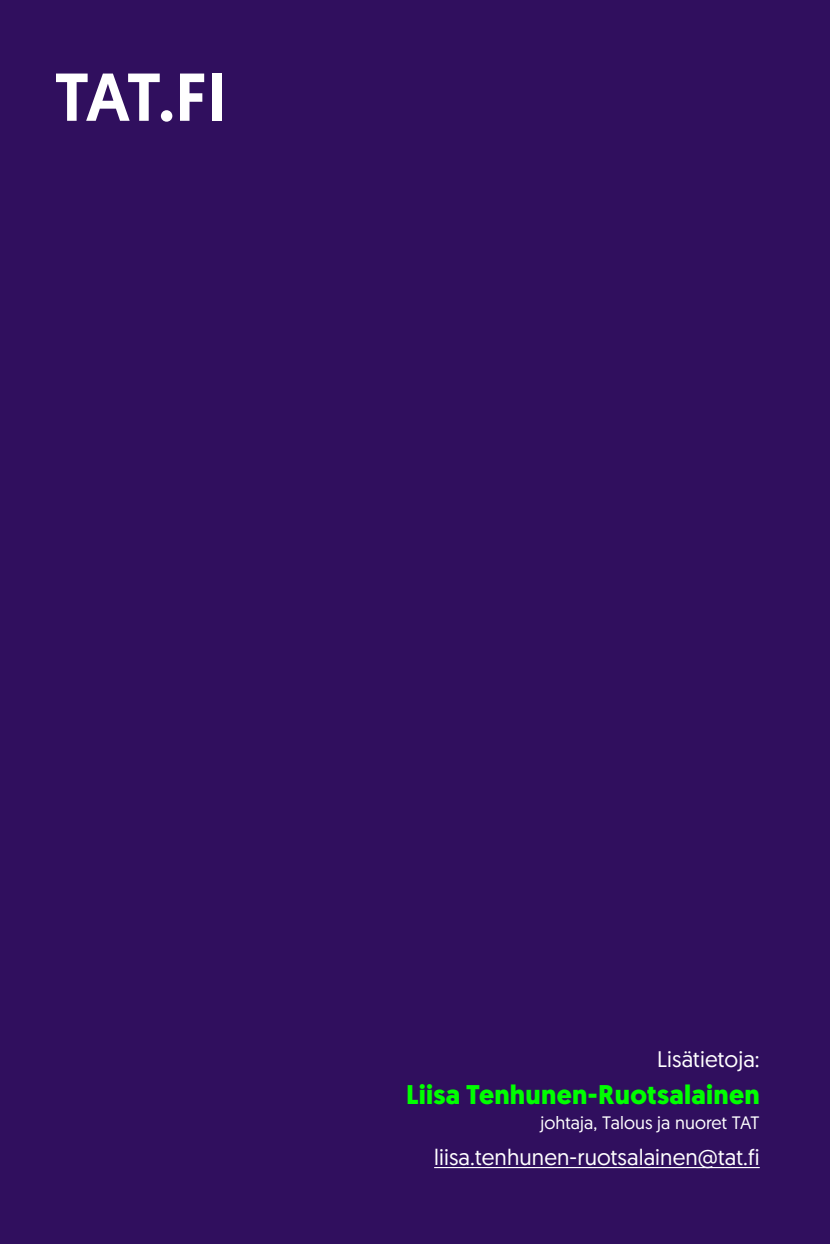
<style>
.page{position:relative;width:830px;height:1244px;background:#fff}
.page>*{position:absolute;margin:0;border:0;box-sizing:border-box;transform-origin:0 0}
.t1{font:500 67.5px "Geomanist";color:#fff}
.t2{font:700 27px "Geomanist";letter-spacing:.01em;color:#0f0}
.t3{font:22.5px "Geomanist";letter-spacing:.005em;color:#fff}
.t4{font:18px "Geomanist";letter-spacing:.005em;color:#fff}
</style>
<div class="page">
<div style="left:0;top:0;width:829px;height:1244px;background:#300f5e"></div>
<hr style="left:434px;top:1167px;width:325px;height:1px;background:#fff">
<h1 class="t1" style="left:55px;top:52px;width:173px">TAT.FI</h1>
<p class="t3" style="left:656px;top:1044px;width:104px">Lisätietoja:</p>
<p class="t2" style="left:406px;top:1077px;width:355px">Liisa Tenhunen-Ruotsalainen</p>
<p class="t4" style="left:540px;top:1111px;width:220px">johtaja, Talous ja nuoret TAT</p>
<p class="t3" style="left:434px;top:1143px;width:327px">liisa.tenhunen-ruotsalainen@tat.fi</p>
</div>
